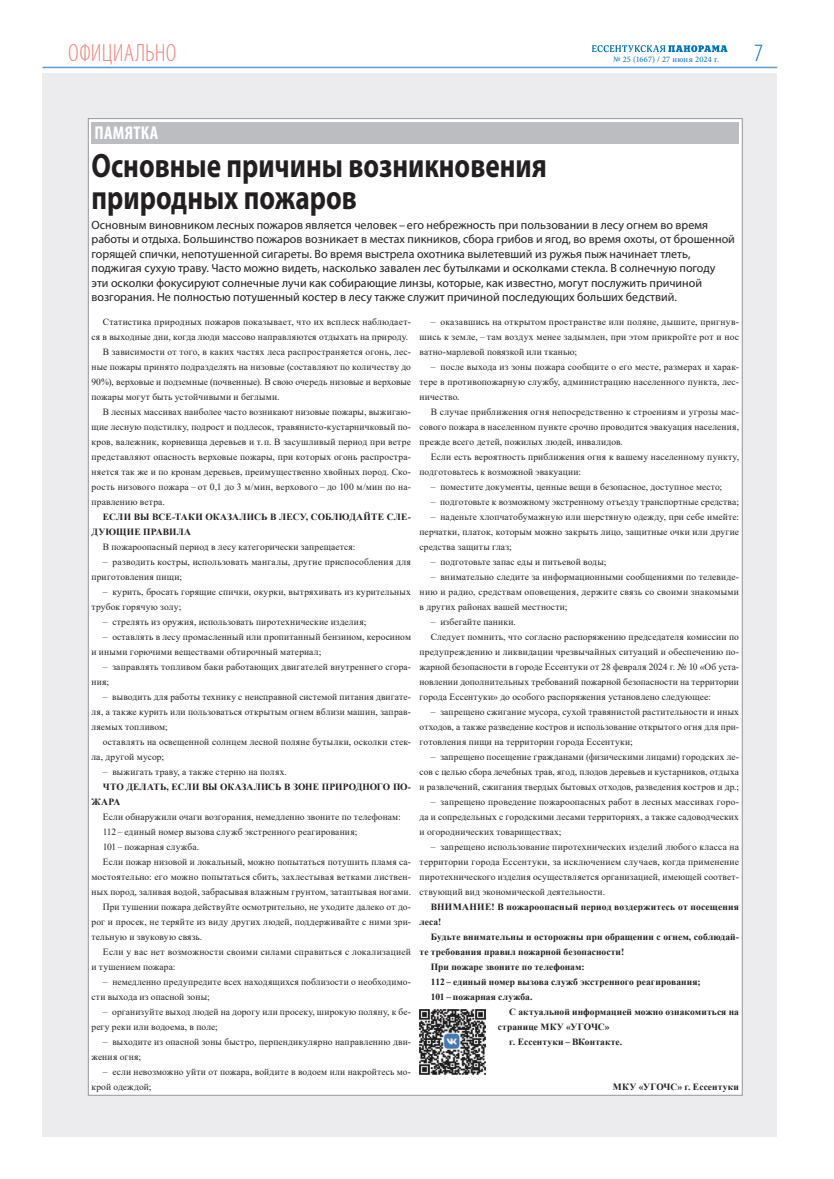
<style>
.page{position:relative;width:834px;height:1179px;background:#fff}
.page>*{position:absolute;margin:0;border:0;box-sizing:border-box;transform-origin:0 0}
.Подзаголовки_в_текст{font:700 34px/32.3px "Myriad Pro";color:#231f20;scale:.8 1}
.t1{font:300 condensed 25px "Myriad Pro";letter-spacing:.005em;color:#f48479}
.t2{font:300 condensed 25px "Myriad Pro";color:#0072bc}
.рубрика_на_серой_пла{font:700 condensed 18.6px "Myriad Pro";letter-spacing:.015em;color:#fff}
.врез_без_засечек_на{font:12px/14.4px "Myriad Pro";color:#231f20}
.Основной_полный{font:9.5px/15px "Times New Roman";letter-spacing:.015em;color:#231f20;text-align:justify}
.Основной_полный-2{font:700 9.5px/15px "Times New Roman";letter-spacing:.01em;color:#231f20}
.t3{font:8.5px "Minion Pro";letter-spacing:.015em;color:#0072bc}
</style>
<div class="page">
<svg style="left:592px;top:45px;width:135px;height:7px"></svg>
<hr style="left:43px;top:67px;width:734px;height:1px;background:#6599d1">
<div style="left:43px;top:73px;width:734px;height:1063px;background:#ececee"></div>
<div style="left:88px;top:119px;width:654px;height:976px;background:#fff"></div>
<div style="left:91px;top:122px;width:648px;height:21px;background:#bcbdc0"></div>
<img style="left:419px;top:1009px;width:66px;height:66px">
<h2 class="t1" style="left:68px;top:40px;width:110px">ОФИЦИАЛЬНО</h2>
<p class="t3" style="left:613px;top:53px;width:107px">№ 25 (1667) / 27 июня 2024 г.</p>
<h2 class="t2" style="left:754px;top:40px;width:10px">7</h2>
<p class="рубрика_на_серой_пла" style="left:94px;top:121px;width:65px">ПАМЯТКА</p>
<p class="Подзаголовки_в_текст" style="left:91px;top:148px;width:570px">Основные причины возникновения природных пожаров</p>
<p class="врез_без_засечек_на" style="left:91px;top:217px;width:644px">Основным виновником лесных пожаров является человек – его небрежность при пользовании в лесу огнем во время работы и отдыха. Большинство пожаров возникает в местах пикников, сбора грибов и ягод, во время охоты, от брошенной горящей спички, непотушенной сигареты. Во время выстрела охотника вылетевший из ружья пыж начинает тлеть, поджигая сухую траву. Часто можно видеть, насколько завален лес бутылками и осколками стекла. В солнечную погоду эти осколки фокусируют солнечные лучи как собирающие линзы, которые, как известно, могут послужить причиной возгорания. Не полностью потушенный костер в лесу также служит причиной последующих больших бедствий.</p>
<p class="Основной_полный" style="left:91px;top:313px;width:321px;text-align:right">Статистика природных пожаров показывает, что их всплеск наблюдает-<br>ся в выходные дни, когда люди массово направляются отдыхать на природу.</p>
<p class="Основной_полный" style="left:91px;top:343px;width:321px;text-indent:11px">В зависимости от того, в каких частях леса распространяется огонь, лес&shy;ные пожары принято подразделять на низовые (составляют по количеству до 90%), верховые и подземные (почвенные). В свою очередь низовые и верховые пожары могут быть устойчивыми и беглыми.</p>
<p class="Основной_полный" style="left:91px;top:403px;width:321px;text-indent:11px">В лесных массивах наиболее часто возникают низовые пожары, выжигаю&shy;щие лесную подстилку, подрост и подлесок, травянисто-кустарничковый по&shy;кров, валежник, корневища деревьев и т. п. В засушливый период при ветре представляют опасность верховые пожары, при которых огонь распростра&shy;няется так же и по кронам деревьев, преимущественно хвойных пород. Ско&shy;рость низового пожара – от 0,1 до 3 м/мин, верхового – до 100 м/мин по на&shy;правлению ветра.</p>
<p class="Основной_полный-2" style="left:91px;top:508px;width:321px;text-indent:11px">ЕСЛИ ВЫ ВСЕ-ТАКИ ОКАЗАЛИСЬ В ЛЕСУ, СОБЛЮДАЙТЕ СЛЕ-<br>ДУЮЩИЕ ПРАВИЛА</p>
<p class="Основной_полный" style="left:103px;top:538px;width:254px">В пожароопасный период в лесу категорически запрещается:</p>
<p class="Основной_полный" style="left:91px;top:553px;width:321px;text-indent:11px">– разводить костры, использовать мангалы, другие приспособления для приготовления пищи;</p>
<p class="Основной_полный" style="left:91px;top:583px;width:321px;text-indent:11px">– курить, бросать горящие спички, окурки, вытряхивать из курительных трубок горячую золу;</p>
<p class="Основной_полный" style="left:103px;top:613px;width:265px">– стрелять из оружия, использовать пиротехнические изделия;</p>
<p class="Основной_полный" style="left:91px;top:628px;width:321px;text-indent:11px">– оставлять в лесу промасленный или пропитанный бензином, керосином и иными горючими веществами обтирочный материал;</p>
<p class="Основной_полный" style="left:91px;top:658px;width:321px;text-indent:11px">– заправлять топливом баки работающих двигателей внутреннего сгора&shy;ния;</p>
<p class="Основной_полный" style="left:91px;top:688px;width:321px;text-indent:11px">– выводить для работы технику с неисправной системой питания двигате&shy;ля, а также курить или пользоваться открытым огнем вблизи машин, заправ&shy;ляемых топливом;</p>
<p class="Основной_полный" style="left:91px;top:733px;width:321px;text-indent:11px">оставлять на освещенной солнцем лесной поляне бутылки, осколки стек&shy;ла, другой мусор;</p>
<p class="Основной_полный" style="left:103px;top:763px;width:185px">– выжигать траву, а также стерню на полях.</p>
<p class="Основной_полный-2" style="left:91px;top:778px;width:321px;text-indent:11px">ЧТО ДЕЛАТЬ, ЕСЛИ ВЫ ОКАЗАЛИСЬ В ЗОНЕ ПРИРОДНОГО ПО-<br>ЖАРА</p>
<p class="Основной_полный" style="left:103px;top:808px;width:299px">Если обнаружили очаги возгорания, немедленно звоните по телефонам:</p>
<p class="Основной_полный" style="left:103px;top:823px;width:256px">112 – единый номер вызова служб экстренного реагирования;</p>
<p class="Основной_полный" style="left:103px;top:838px;width:98px">101 – пожарная служба.</p>
<p class="Основной_полный" style="left:91px;top:853px;width:321px;text-indent:11px">Если пожар низовой и локальный, можно попытаться потушить пламя са&shy;мостоятельно: его можно попытаться сбить, захлестывая ветками листвен&shy;ных пород, заливая водой, забрасывая влажным грунтом, затаптывая ногами.</p>
<p class="Основной_полный" style="left:91px;top:898px;width:321px;text-indent:11px">При тушении пожара действуйте осмотрительно, не уходите далеко от до&shy;рог и просек, не теряйте из виду других людей, поддерживайте с ними зри&shy;тельную и звуковую связь.</p>
<p class="Основной_полный" style="left:91px;top:943px;width:321px;text-indent:11px">Если у вас нет возможности своими силами справиться с локализацией и тушением пожара:</p>
<p class="Основной_полный" style="left:91px;top:973px;width:321px;text-indent:11px">– немедленно предупредите всех находящихся поблизости о необходимо&shy;сти выхода из опасной зоны;</p>
<p class="Основной_полный" style="left:91px;top:1003px;width:321px;text-indent:11px">– организуйте выход людей на дорогу или просеку, широкую поляну, к бе&shy;регу реки или водоема, в поле;</p>
<p class="Основной_полный" style="left:91px;top:1033px;width:321px;text-indent:11px">– выходите из опасной зоны быстро, перпендикулярно направлению дви&shy;жения огня;</p>
<p class="Основной_полный" style="left:91px;top:1063px;width:321px;text-indent:11px">– если невозможно уйти от пожара, войдите в водоем или накройтесь мо&shy;крой одеждой;</p>
<p class="Основной_полный" style="left:419px;top:313px;width:321px;text-indent:11px">– оказавшись на открытом пространстве или поляне, дышите, пригнув&shy;шись к земле, – там воздух менее задымлен, при этом прикройте рот и нос ватно-марлевой повязкой или тканью;</p>
<p class="Основной_полный" style="left:419px;top:358px;width:321px;text-indent:11px">– после выхода из зоны пожара сообщите о его месте, размерах и харак&shy;тере в противопожарную службу, администрацию населенного пункта, лес&shy;ничество.</p>
<p class="Основной_полный" style="left:419px;top:403px;width:321px;text-indent:11px">В случае приближения огня непосредственно к строениям и угрозы мас&shy;сового пожара в населенном пункте срочно проводится эвакуация населения, прежде всего детей, пожилых людей, инвалидов.</p>
<p class="Основной_полный" style="left:419px;top:448px;width:321px;text-indent:11px">Если есть вероятность приближения огня к вашему населенному пункту, подготовьтесь к возможной эвакуации:</p>
<p class="Основной_полный" style="left:431px;top:478px;width:293px">– поместите документы, ценные вещи в безопасное, доступное место;</p>
<p class="Основной_полный" style="left:431px;top:493px;width:309px">– подготовьте к возможному экстренному отъезду транспортные средства;</p>
<p class="Основной_полный" style="left:419px;top:508px;width:321px;text-indent:11px">– наденьте хлопчатобумажную или шерстяную одежду, при себе имейте: перчатки, платок, которым можно закрыть лицо, защитные очки или другие средства защиты глаз;</p>
<p class="Основной_полный" style="left:431px;top:553px;width:177px">– подготовьте запас еды и питьевой воды;</p>
<p class="Основной_полный" style="left:419px;top:568px;width:321px;text-indent:11px">– внимательно следите за информационными сообщениями по телевиде&shy;нию и радио, средствам оповещения, держите связь со своими знакомыми в других районах вашей местности;</p>
<p class="Основной_полный" style="left:431px;top:613px;width:87px">– избегайте паники.</p>
<p class="Основной_полный" style="left:419px;top:628px;width:321px;text-indent:11px">Следует помнить, что согласно распоряжению председателя комиссии по предупреждению и ликвидации чрезвычайных ситуаций и обеспечению по&shy;жарной безопасности в городе Ессентуки от 28 февраля 2024 г. № 10 «Об уста&shy;новлении дополнительных требований пожарной безопасности на территории города Ессентуки» до особого распоряжения установлено следующее:</p>
<p class="Основной_полный" style="left:419px;top:703px;width:321px;text-indent:11px">– запрещено сжигание мусора, сухой травянистой растительности и иных отходов, а также разведение костров и использование открытого огня для при&shy;готовления пищи на территории города Ессентуки;</p>
<p class="Основной_полный" style="left:419px;top:748px;width:321px;text-indent:11px">– запрещено посещение гражданами (физическими лицами) городских ле&shy;сов с целью сбора лечебных трав, ягод, плодов деревьев и кустарников, отдыха и развлечений, сжигания твердых бытовых отходов, разведения костров и др.;</p>
<p class="Основной_полный" style="left:419px;top:793px;width:321px;text-indent:11px">– запрещено проведение пожароопасных работ в лесных массивах горо&shy;да и сопредельных с городскими лесами территориях, а также садоводческих и огороднических товариществах;</p>
<p class="Основной_полный" style="left:419px;top:838px;width:321px;text-indent:11px">– запрещено использование пиротехнических изделий любого класса на территории города Ессентуки, за исключением случаев, когда применение пиротехнического изделия осуществляется организацией, имеющей соответ&shy;ствующий вид экономической деятельности.</p>
<p class="Основной_полный-2" style="left:419px;top:898px;width:321px;text-indent:11px">ВНИМАНИЕ! В пожароопасный период воздержитесь от посещения леса!</p>
<p class="Основной_полный-2" style="left:419px;top:928px;width:321px;text-indent:11px">Будьте внимательны и осторожны при обращении с огнем, соблюдай&shy;те требования правил пожарной безопасности!</p>
<p class="Основной_полный-2" style="left:431px;top:958px;width:155px">При пожаре звоните по телефонам:</p>
<p class="Основной_полный-2" style="left:431px;top:973px;width:271px">112 – единый номер вызова служб экстренного реагирования;</p>
<p class="Основной_полный-2" style="left:431px;top:988px;width:103px">101 – пожарная служба.</p>
<p class="Основной_полный-2" style="left:497px;top:1003px;width:243px;text-indent:11px">С актуальной информацией можно ознакомиться на странице МКУ «УГОЧС»</p>
<p class="Основной_полный-2" style="left:509px;top:1033px;width:114px">г. Ессентуки – ВКонтакте.</p>
<p class="Основной_полный-2" style="left:613px;top:1078px;width:127px">МКУ «УГОЧС» г. Ессентуки</p>
</div>
